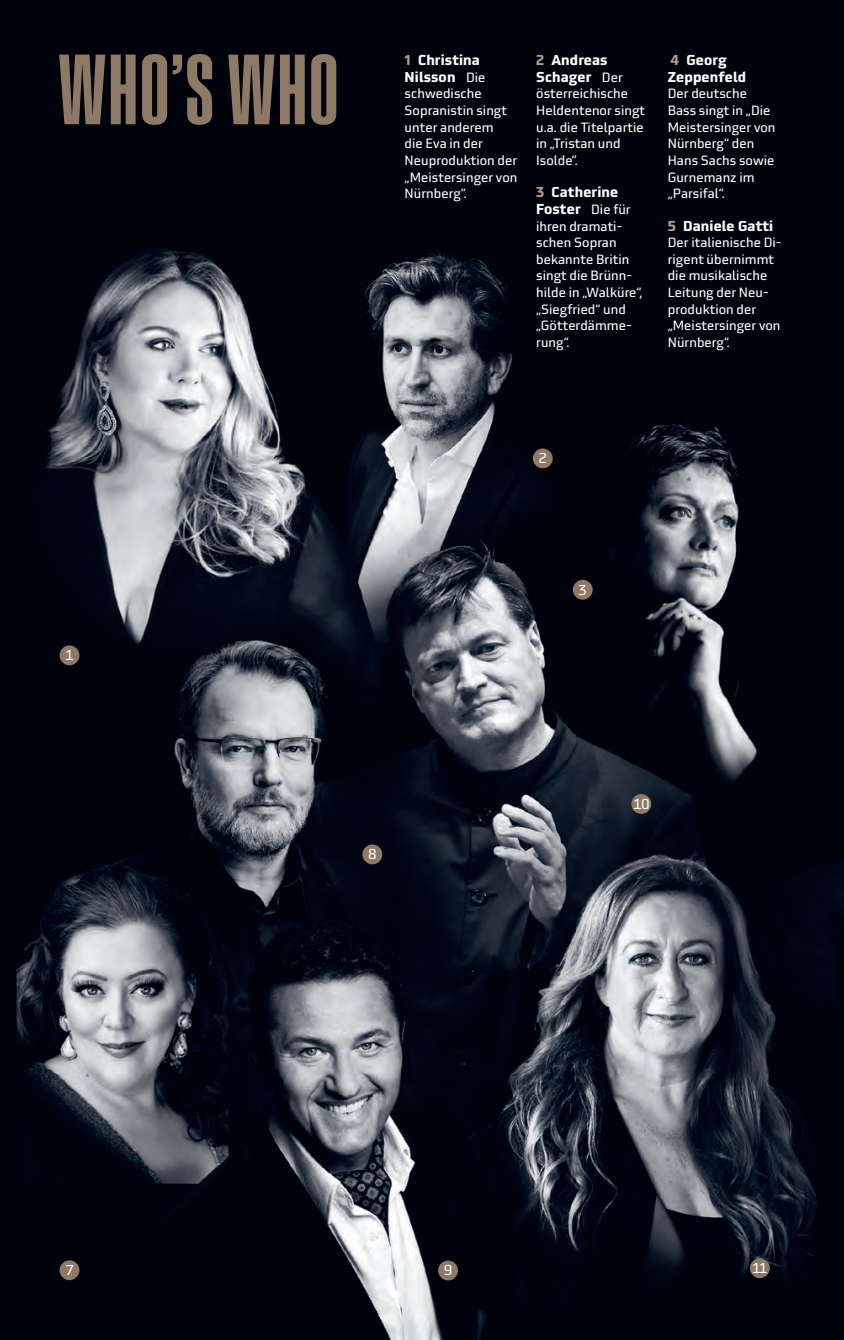
<style>
.page{position:relative;width:844px;height:1340px;background:#fff}
.page>*{position:absolute;margin:0;border:0;box-sizing:border-box;transform-origin:0 0}
.t1{font:105px "Field Gothic No.26 X Bold XX Cond";letter-spacing:.025em;color:#8e7866}
.t2{font:700 14px/16.6px "Utility Pro";letter-spacing:.01em;color:#fff}
.t3{font:14px "Utility Pro";color:#fff}
.t4{font:13.12px/16.6px "Utility Pro";letter-spacing:.005em;color:#fff}
.s1{color:#b09f92}
.s2{font-weight:400;font-size:13.12px}
</style>
<div class="page">
<img style="left:0;top:0;width:843px;height:1339px">
<div style="left:60px;top:645px;width:19px;height:20px;background:#8e7866;border-radius:50%"></div>
<div style="left:532px;top:448px;width:20px;height:20px;background:#8e7866;border-radius:50%"></div>
<div style="left:572px;top:580px;width:20px;height:19px;background:#8e7866;border-radius:50%"></div>
<div style="left:60px;top:1260px;width:19px;height:20px;background:#8e7866;border-radius:50%"></div>
<div style="left:362px;top:844px;width:20px;height:20px;background:#8e7866;border-radius:50%"></div>
<div style="left:438px;top:1260px;width:20px;height:20px;background:#8e7866;border-radius:50%"></div>
<div style="left:631px;top:794px;width:20px;height:20px;background:#8e7866;border-radius:50%"></div>
<div style="left:749px;top:1258px;width:20px;height:20px;background:#8e7866;border-radius:50%"></div>
<h1 class="t1" style="left:58px;top:38px;width:281px">WHO’S WHO</h1>
<p class="t2" style="left:404px;top:50px;width:82px"><span class="s1">1</span> Christina<br>Nilsson <span class="s2">Die</span></p>
<p class="t4" style="left:404px;top:84px;width:114px">schwedische<br>Sopranistin singt unter anderem<br>die Eva in der<br>Neuproduktion der „Meistersinger von<br>Nürnberg“.</p>
<p class="t2" style="left:536px;top:50px;width:88px"><span class="s1">2</span> Andreas<br>Schager <span class="s2">Der</span></p>
<p class="t4" style="left:536px;top:84px;width:110px">österreichische<br>Heldentenor singt u.a. die Titelpartie in „Tristan und<br>Isolde”.</p>
<p class="t2" style="left:536px;top:183px;width:96px"><span class="s1">3</span> Catherine<br>Foster <span class="s2">Die für</span></p>
<p class="t4" style="left:536px;top:216px;width:107px">ihren dramati&shy;schen Sopran bekannte Britin singt die Brünn&shy;hilde in „Walküre“, „Siegfried“ und „Götterdämme&shy;rung“.</p>
<p class="t2" style="left:667px;top:50px;width:80px"><span class="s1">4</span> Georg<br>Zeppenfeld</p>
<p class="t4" style="left:667px;top:84px;width:109px">Der deutsche<br>Bass singt in „Die<br>Meistersinger von<br>Nürnberg“ den<br>Hans Sachs sowie<br>Gurnemanz im „Parsifal“.</p>
<p class="t2" style="left:667px;top:216px;width:107px"><span class="s1">5</span> Daniele Gatti</p>
<p class="t4" style="left:667px;top:233px;width:115px">Der italienische Di&shy;rigent übernimmt die musikalische<br>Leitung der Neu&shy;produktion der „Meistersinger von<br>Nürnberg“.</p>
<p class="t3" style="left:538px;top:447px;width:10px">2</p>
<p class="t3" style="left:65px;top:644px;width:10px">1</p>
<p class="t3" style="left:578px;top:579px;width:10px">3</p>
<p class="t3" style="left:368px;top:843px;width:10px">8</p>
<p class="t3" style="left:633px;top:793px;width:18px">10</p>
<p class="t3" style="left:65px;top:1259px;width:10px">7</p>
<p class="t3" style="left:444px;top:1259px;width:10px">9</p>
<p class="t3" style="left:751px;top:1257px;width:17px">11</p>
</div>
